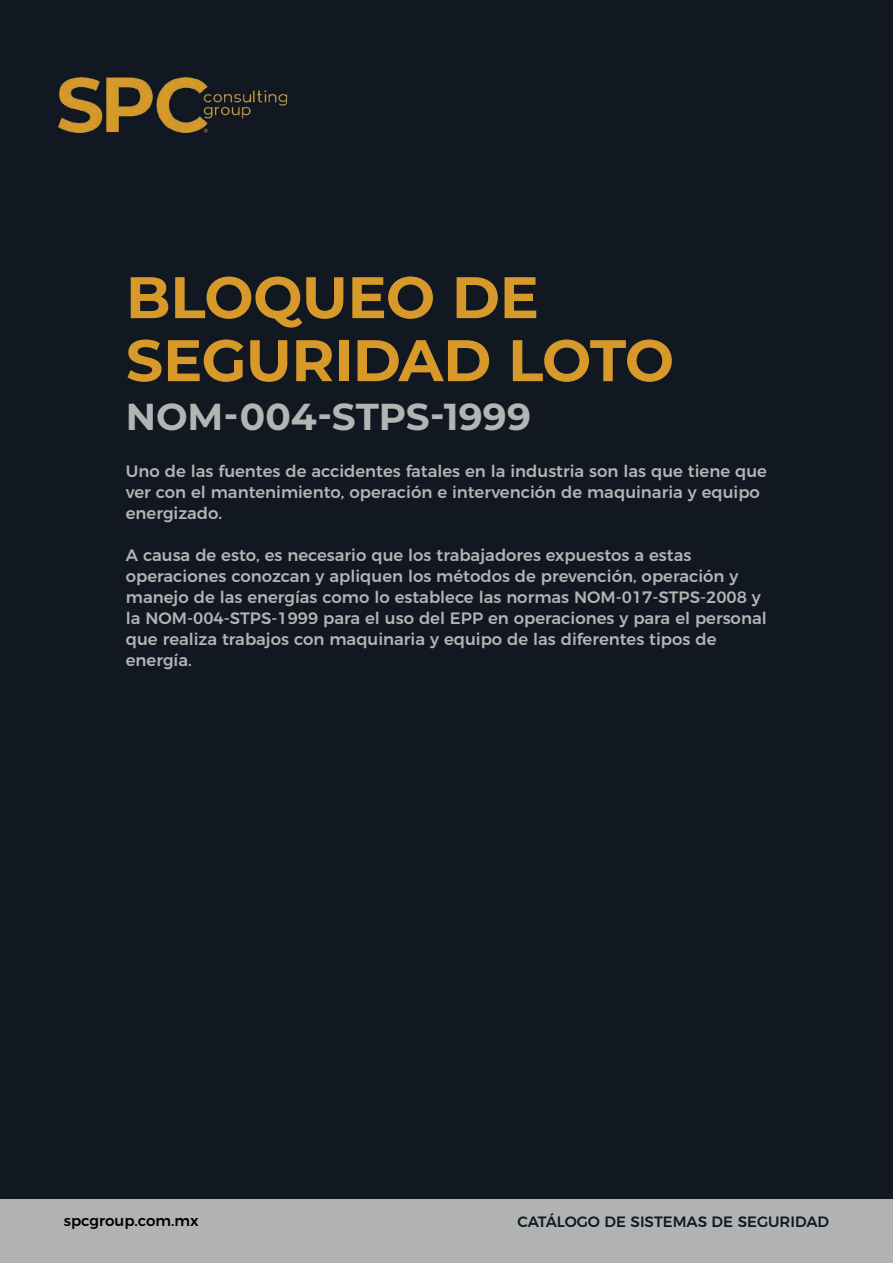
<style>
.page{position:relative;width:893px;height:1263px;background:#111821}
.page>*{position:absolute;margin:0;border:0;box-sizing:border-box;transform-origin:0 0}
.t1{font:700 58.5px/63px "Montserrat";letter-spacing:-.01em;color:#d79a2a}
.t2{font:700 37.5px "Montserrat";color:#b3b4b3}
.t3{font:500 16.5px/21px "Montserrat";color:#b3b4b3}
.t4{font:500 15px "Montserrat";color:#111821}
.t5{font:500 15px "Montserrat";color:#000}
</style>
<div class="page">
<div style="left:0;top:1199px;width:893px;height:64px;background:#b1b3b3"></div>
<img style="left:58px;top:77px;width:230px;height:56px">
<h1 class="t1" style="left:126px;top:263px;width:550px">BLOQUEO DE<br>SEGURIDAD LOTO</h1>
<h2 class="t2" style="left:126px;top:389px;width:407px">NOM-004-STPS-1999</h2>
<p class="t3" style="left:126px;top:460px;width:643px">Uno de las fuentes de accidentes fatales en la industria son las que tiene que ver con el mantenimiento, operación e intervención de maquinaria y equipo energizado.</p>
<p class="t3" style="left:126px;top:544px;width:642px">A causa de esto, es necesario que los trabajadores expuestos a estas operaciones conozcan y apliquen los métodos de prevención, operación y manejo de las energías como lo establece las normas NOM-017-STPS-2008 y la NOM-004-STPS-1999 para el uso del EPP en operaciones y para el personal que realiza trabajos con maquinaria y equipo de las diferentes tipos de energía.</p>
<p class="t5" style="left:64px;top:1209px;width:136px">spcgroup.com.mx</p>
<p class="t4" style="left:517px;top:1209px;width:313px">CATÁLOGO DE SISTEMAS DE SEGURIDAD</p>
</div>
